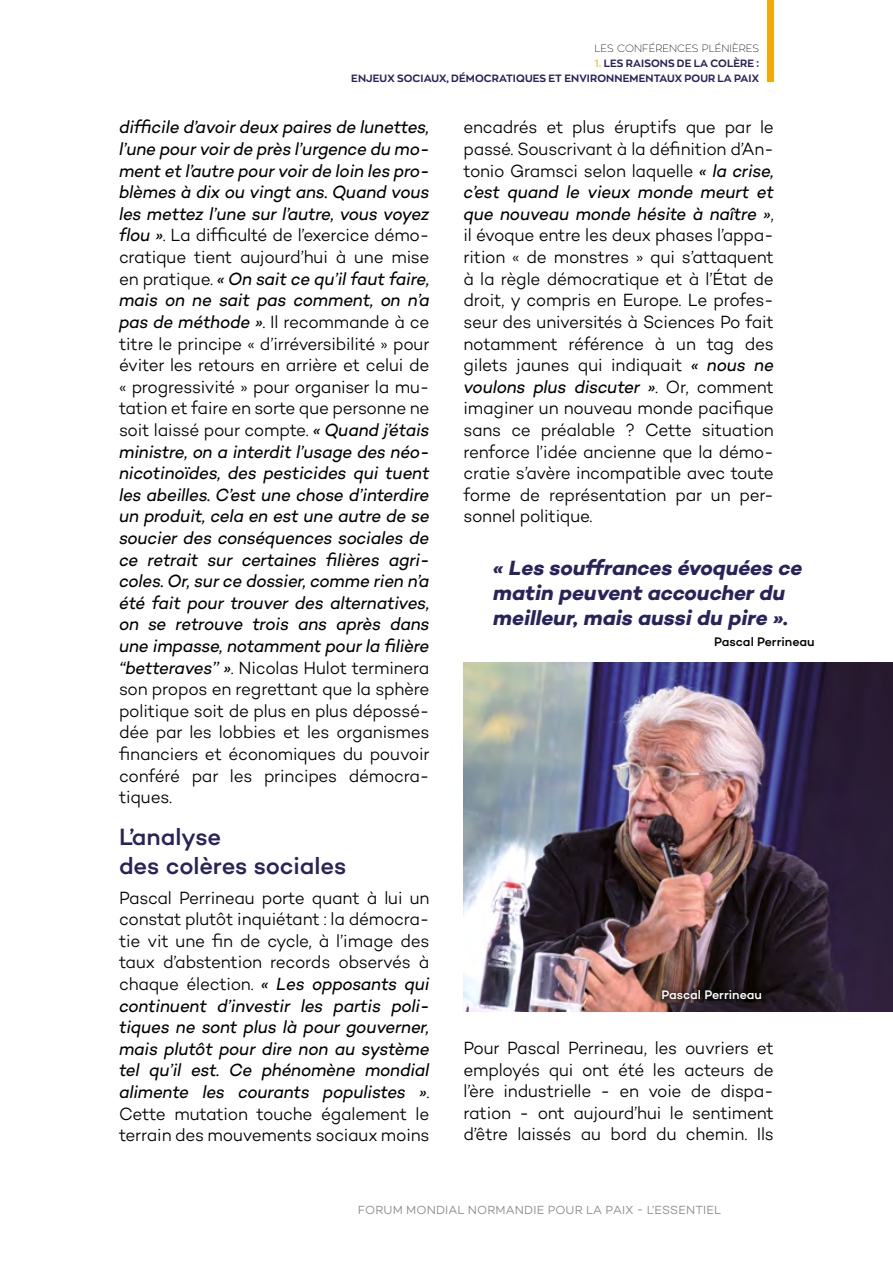
<style>
.page{position:relative;width:893px;height:1263px;background:#fff}
.page>*{position:absolute;margin:0;border:0;box-sizing:border-box;transform-origin:0 0}
.t1{font:500 24px/28.8px "Campton";letter-spacing:-.005em;color:#29235c}
.t2{font:italic 700 21px/25.2px "Campton";letter-spacing:-.005em;color:#29235c}
.t3{font:300 18px/21.6px "Campton";letter-spacing:-.01em;color:#000;text-align:justify;scale:.95 1}
.t4{font:italic 18px/21.6px "Campton";letter-spacing:-.015em;color:#000;text-align:justify;scale:.95 1}
.t5{font:500 12.6px "Campton";letter-spacing:-.005em;color:#000}
.t6{font:500 12.6px "Campton";letter-spacing:-.005em;color:#fff}
.t7{font:300 12px "Campton";letter-spacing:.01em;color:#878787}
.t8{font:700 10.5px/15px "Zona Pro";letter-spacing:.01em;color:#29235c;text-align:right}
.t9{font:100 10.5px "Zona Pro";color:#000}
.s1{color:#fac365}
.s2{font-weight:300;font-style:normal}
.s3{font-weight:400;font-style:italic}
</style>
<div class="page">
<img style="left:463px;top:662px;width:430px;height:349px">
<svg style="left:655px;top:984px;width:111px;height:20px;background:#2e2020"></svg>
<div style="left:767px;top:0;width:7px;height:82px;background:#f6a803"></div>
<p class="t9" style="left:594px;top:41px;width:166px">LES CONFÉRENCES PLÉNIÈRES</p>
<p class="t8" style="left:351px;top:55px;width:409px"><span class="s1">1.</span> LES RAISONS DE LA COLÈRE :<br>ENJEUX SOCIAUX, DÉMOCRATIQUES ET ENVIRONNEMENTAUX POUR LA PAIX</p>
<p class="t4" style="left:119px;top:116px;width:328px">difficile d’avoir deux paires de lunettes, l’une pour voir de près l’urgence du mo&shy;ment et l’autre pour voir de loin les pro&shy;blèmes à dix ou vingt ans. Quand vous les mettez l’une sur l’autre, vous voyez flou »<span class="s2">. La difficulté de l’exercice démo&shy;cratique tient aujourd’hui à une mise en pratique.</span> « On sait ce qu’il faut faire, mais on ne sait pas comment, on n’a pas de méthode »<span class="s2">. Il recommande à ce titre le principe « d’irréversibilité » pour éviter les retours en arrière et celui de « progressivité » pour organiser la mu&shy;tation et faire en sorte que personne ne soit laissé pour compte.</span> « Quand j’étais ministre, on a interdit l’usage des néo&shy;nicotinoïdes, des pesticides qui tuent les abeilles. C’est une chose d’interdire un produit, cela en est une autre de se soucier des conséquences sociales de ce retrait sur certaines filières agri&shy;coles. Or, sur ce dossier, comme rien n’a été fait pour trouver des alternatives, on se retrouve trois ans après dans une impasse, notamment pour la filière ‘‘betteraves’’ »<span class="s2">. Nicolas Hulot terminera son propos en regrettant que la sphère politique soit de plus en plus dépossé&shy;dée par les lobbies et les organismes financiers et économiques du pouvoir conféré par les principes démocra&shy;tiques.</span></p>
<h1 class="t1" style="left:119px;top:822px;width:229px">L’analyse<br>des colères sociales</h1>
<p class="t3" style="left:119px;top:886px;width:328px">Pascal Perrineau porte quant à lui un constat plutôt inquiétant : la démocra&shy;tie vit une fin de cycle, à l’image des taux d’abstention records observés à chaque élection. <span class="s3">« Les opposants qui continuent d’investir les partis poli&shy;tiques ne sont plus là pour gouverner, mais plutôt pour dire non au système tel qu’il est. Ce phénomène mondial alimente les courants populistes »</span>.<br>Cette mutation touche également le terrain des mouvements sociaux moins</p>
<p class="t3" style="left:463px;top:116px;width:328px">encadrés et plus éruptifs que par le passé. Souscrivant à la définition d’An&shy;tonio Gramsci selon laquelle <span class="s3">« la crise, c’est quand le vieux monde meurt et que nouveau monde hésite à naître »</span>, il évoque entre les deux phases l’appa&shy;rition « de monstres » qui s’attaquent à la règle démocratique et à l’État de droit, y compris en Europe. Le profes&shy;seur des universités à Sciences Po fait notamment référence à un tag des gilets jaunes qui indiquait <span class="s3">« nous ne voulons plus discuter »</span>. Or, comment imaginer un nouveau monde pacifique sans ce préalable ? Cette situation renforce l’idée ancienne que la démo&shy;cratie s’avère incompatible avec toute forme de représentation par un per&shy;sonnel politique.</p>
<p class="t2" style="left:493px;top:555px;width:311px">« Les souffrances évoquées ce matin peuvent accoucher du meilleur, mais aussi du pire ».</p>
<p class="t5" style="left:714px;top:634px;width:102px">Pascal Perrineau</p>
<p class="t6" style="left:661px;top:987px;width:102px">Pascal Perrineau</p>
<p class="t3" style="left:463px;top:1037px;width:328px">Pour Pascal Perrineau, les ouvriers et employés qui ont été les acteurs de l’ère industrielle - en voie de dispa&shy;ration - ont aujourd’hui le sentiment d’être laissés au bord du chemin. Ils</p>
<p class="t7" style="left:358px;top:1203px;width:365px">FORUM MONDIAL NORMANDIE POUR LA PAIX - L’ESSENTIEL</p>
</div>
